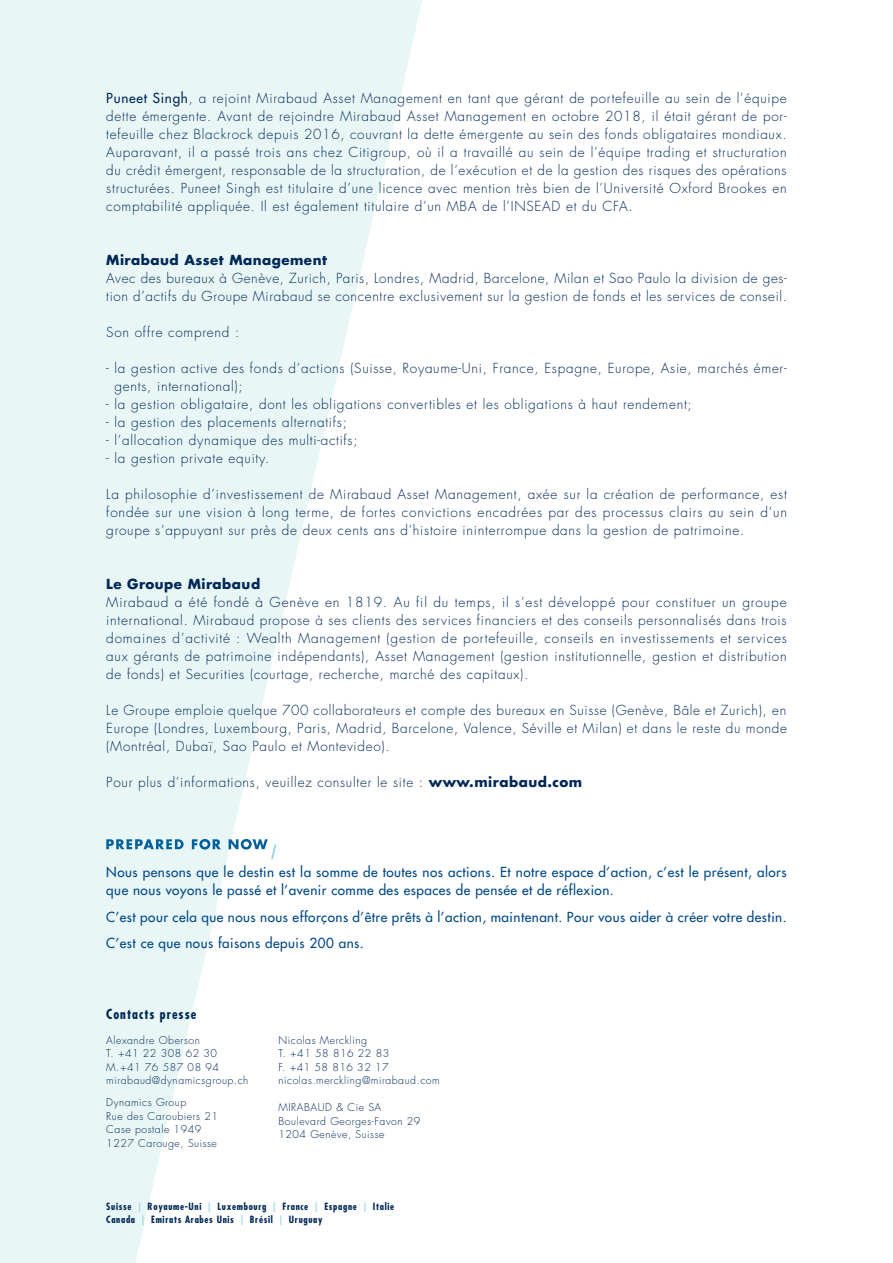
<style>
.page{position:relative;width:893px;height:1263px;background:#fff}
.page>*{position:absolute;margin:0;border:0;box-sizing:border-box;transform-origin:0 0}
.Texte_courant{font:300 13.5px/18px "Futura Std";letter-spacing:.055em;color:#002856;text-align:justify}
.Texte_courant-2{font:500 13.5px/18px "Futura Std";letter-spacing:.035em;color:#004987}
.Texte_courant-3{font:700 13.5px "Futura Std";letter-spacing:.035em;color:#002856}
.Presse_Titre{font:700 condensed 13.5px "Futura Std";letter-spacing:.075em;color:#002856}
.Presse_texte{font:300 10.5px/13.5px "Futura Std";letter-spacing:.05em;color:#002856}
.t1{font:700 condensed 9.75px "Futura Std";letter-spacing:.07em;color:#002856}
.s1{font-weight:500}
.s2{font-weight:700}
.s3{color:#99d8de}
</style>
<div class="page">
<svg style="left:0;top:0;width:422px;height:1263px;fill:#e9f6f6"></svg>
<svg style="left:106px;top:839px;width:170px;height:20px"></svg>
<p class="Texte_courant" style="left:106px;top:90px;width:682px"><span class="s1">Puneet Singh</span>, a rejoint Mirabaud Asset Management en tant que gérant de portefeuille au sein de l’équipe dette émergente. Avant de rejoindre Mirabaud Asset Management en octobre 2018, il était gérant de por&shy;tefeuille chez Blackrock depuis 2016, couvrant la dette émergente au sein des fonds obligataires mondiaux.<br>Auparavant, il a passé trois ans chez Citigroup, où il a travaillé au sein de l’équipe trading et structuration du crédit émergent, responsable de la structuration, de l’exécution et de la gestion des risques des opérations structurées. Puneet Singh est titulaire d’une licence avec mention très bien de l’Université Oxford Brookes en comptabilité appliquée. Il est également titulaire d’un MBA de l’INSEAD et du CFA.</p>
<p class="Texte_courant-3" style="left:106px;top:251px;width:222px">Mirabaud Asset Management</p>
<p class="Texte_courant" style="left:106px;top:270px;width:682px">Avec des bureaux à Genève, Zurich, Paris, Londres, Madrid, Barcelone, Milan et Sao Paulo la division de ges&shy;tion d’actifs du Groupe Mirabaud se concentre exclusivement sur la gestion de fonds et les services de conseil.</p>
<p class="Texte_courant" style="left:106px;top:324px;width:134px">Son offre comprend :</p>
<p class="Texte_courant" style="left:115px;top:360px;width:674px;text-indent:-8px">- la gestion active des fonds d’actions (Suisse, Royaume-Uni, France, Espagne, Europe, Asie, marchés émer&shy;gents, international);</p>
<p class="Texte_courant" style="left:106px;top:396px;width:587px">- la gestion obligataire, dont les obligations convertibles et les obligations à haut rendement;</p>
<p class="Texte_courant" style="left:106px;top:414px;width:242px">- la gestion des placements alternatifs;</p>
<p class="Texte_courant" style="left:106px;top:432px;width:253px">- l’allocation dynamique des multi-actifs;</p>
<p class="Texte_courant" style="left:106px;top:450px;width:164px">- la gestion private equity.</p>
<p class="Texte_courant" style="left:106px;top:486px;width:682px">La philosophie d’investissement de Mirabaud Asset Management, axée sur la création de performance, est fondée sur une vision à long terme, de fortes convictions encadrées par des processus clairs au sein d’un groupe s’appuyant sur près de deux cents ans d’histoire ininterrompue dans la gestion de patrimoine.</p>
<p class="Texte_courant-3" style="left:106px;top:575px;width:155px">Le Groupe Mirabaud</p>
<p class="Texte_courant" style="left:106px;top:594px;width:682px">Mirabaud a été fondé à Genève en 1819. Au fil du temps, il s’est développé pour constituer un groupe international. Mirabaud propose à ses clients des services financiers et des conseils personnalisés dans trois domaines d’activité : Wealth Management (gestion de portefeuille, conseils en investissements et services aux gérants de patrimoine indépendants), Asset Management (gestion institutionnelle, gestion et distribution de fonds) et Securities (courtage, recherche, marché des capitaux).</p>
<p class="Texte_courant" style="left:106px;top:702px;width:681px">Le Groupe emploie quelque 700 collaborateurs et compte des bureaux en Suisse (Genève, Bâle et Zurich), en</p>
<p class="Texte_courant" style="left:106px;top:720px;width:682px">Europe (Londres, Luxembourg, Paris, Madrid, Barcelone, Valence, Séville et Milan) et dans le reste du monde</p>
<p class="Texte_courant" style="left:106px;top:738px;width:285px">(Montréal, Dubaï, Sao Paulo et Montevideo).</p>
<p class="Texte_courant" style="left:106px;top:774px;width:477px">Pour plus d’informations, veuillez consulter le site : <span class="s2">www.mirabaud.com</span></p>
<p class="Texte_courant-2" style="left:106px;top:863px;width:682px">Nous pensons que le destin est la somme de toutes nos actions. Et notre espace d’action, c’est le présent, alors que nous voyons le passé et l’avenir comme des espaces de pensée et de réflexion.</p>
<p class="Texte_courant-2" style="left:106px;top:908px;width:682px">C’est pour cela que nous nous efforçons d’être prêts à l’action, maintenant. Pour vous aider à créer votre destin.</p>
<p class="Texte_courant-2" style="left:106px;top:934px;width:259px">C’est ce que nous faisons depuis 200 ans.</p>
<p class="Presse_Titre" style="left:106px;top:1005px;width:92px">Contacts presse</p>
<p class="Presse_texte" style="left:106px;top:1033px;width:144px">Alexandre Oberson<br>T. +41 22 308 62 30<br>M.+41 76 587 08 94 mirabaud@dynamicsgroup.ch</p>
<p class="Presse_texte" style="left:106px;top:1096px;width:113px">Dynamics Group<br>Rue des Caroubiers 21<br>Case postale 1949<br>1227 Carouge, Suisse</p>
<p class="Presse_texte" style="left:279px;top:1033px;width:163px">Nicolas Merckling<br>T. +41 58 816 22 83<br>F. +41 58 816 32 17 nicolas.merckling@mirabaud.com</p>
<p class="Presse_texte" style="left:279px;top:1101px;width:143px">MIRABAUD &amp; Cie SA<br>Boulevard Georges-Favon 29<br>1204 Genève, Suisse</p>
<p class="t1" style="left:106px;top:1200px;width:289px">Suisse <span class="s3">|</span> Royaume-Uni <span class="s3">|</span> Luxembourg <span class="s3">|</span> France <span class="s3">|</span> Espagne <span class="s3">|</span> Italie</p>
<p class="t1" style="left:106px;top:1214px;width:218px">Canada <span class="s3">|</span> Emirats Arabes Unis <span class="s3">|</span> Brésil <span class="s3">|</span> Uruguay</p>
</div>
